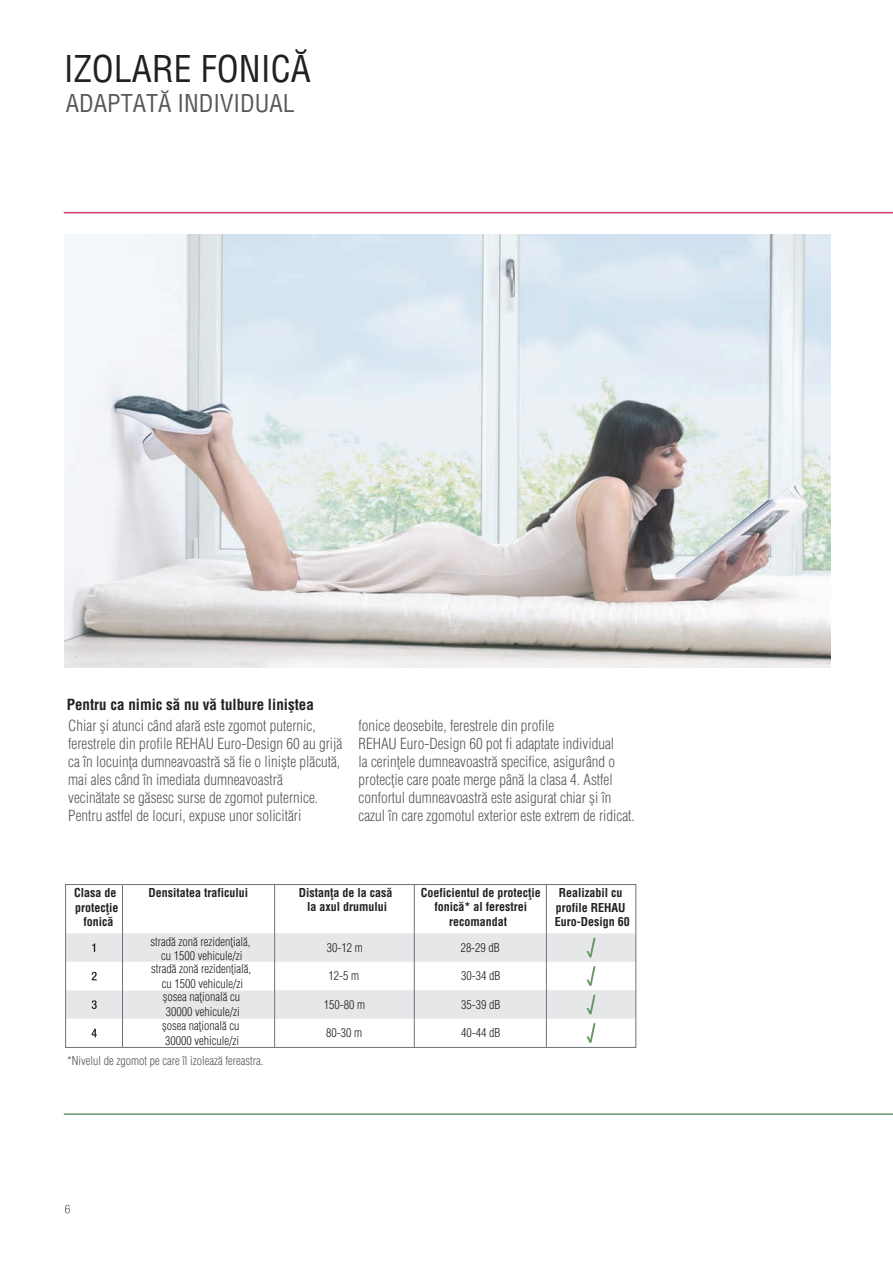
<style>
.page{position:relative;width:893px;height:1263px;background:#fff}
.page>*{position:absolute;margin:0;border:0;box-sizing:border-box;transform-origin:0 0}
.t1{font:condensed 36px "Helvetica Rom";color:#231f20}
.t2{font:condensed 24px "Helvetica Rom";color:#57585a}
.t3{font:300 condensed 15px/18px "Helvetica Rom";color:#57585a}
.t4{font:700 condensed 15px "Helvetica Rom";color:#231f20}
.t5{font:300 condensed 12px/14.1px "Helvetica Rom";color:#231f20;text-align:center}
.t6{font:700 condensed 12px/14.4px "Helvetica Rom";color:#231f20;text-align:center}
.t7{font:300 condensed 12px "Helvetica Rom";color:#57585a}
</style>
<div class="page">
<svg style="left:65px;top:1205px;width:5px;height:8px"></svg>
<img style="left:65px;top:235px;width:766px;height:432px">
<div style="left:67px;top:933px;width:567px;height:29px;background:#e6e7e9"></div>
<svg style="left:67px;top:962px;width:567px;height:84px"></svg>
<svg style="left:92px;top:943px;width:3px;height:9px"></svg>
<svg style="left:586px;top:938px;width:9px;height:19px"></svg>
<svg style="left:92px;top:972px;width:5px;height:8px"></svg>
<svg style="left:586px;top:966px;width:9px;height:20px"></svg>
<svg style="left:92px;top:1000px;width:5px;height:9px"></svg>
<svg style="left:586px;top:995px;width:9px;height:19px"></svg>
<svg style="left:92px;top:1029px;width:5px;height:8px"></svg>
<svg style="left:586px;top:1023px;width:9px;height:20px"></svg>
<div style="left:65px;top:884px;width:571px;height:164px;border:1px solid #717275"></div>
<hr style="left:122px;top:885px;width:1px;height:162px;background:#717275">
<hr style="left:274px;top:885px;width:1px;height:162px;background:#717275">
<hr style="left:414px;top:885px;width:1px;height:162px;background:#717275">
<hr style="left:546px;top:885px;width:1px;height:162px;background:#717275">
<hr style="left:64px;top:212px;width:829px;height:1px;background:#d13c76">
<hr style="left:64px;top:1113px;width:829px;height:2px;background:#689666">
<h1 class="t1" style="left:64px;top:54px;width:249px">IZOLARE FONIC~</h1>
<h2 class="t2" style="left:66px;top:93px;width:230px">ADAPTAT~ INDIVIDUAL</h2>
<p class="t4" style="left:67px;top:698px;width:249px">Pentru ca nimic s` nu v` tulbure lini[tea</p>
<p class="t3" style="left:68px;top:717px;width:276px">Chiar [i atunci când afar` este zgomot puternic, ferestrele din profile REHAU Euro-Design 60 au grij` ca \n locuin]a dumneavoastr` s` fie o lini[te pl`cut`, mai ales când în imediata dumneavoastr`<br>vecin`tate se g`sesc surse de zgomot puternice.<br>Pentru astfel de locuri, expuse unor solicit`ri</p>
<p class="t3" style="left:358px;top:717px;width:278px">fonice deosebite, ferestrele din profile<br>REHAU Euro-Design 60 pot fi adaptate individual<br>la cerin]ele dumneavoastr` specifice, asigurând o protec]ie care poate merge pân` la clasa 4. Astfel confortul dumneavoastr` este asigurat chiar [i în cazul în care zgomotul exterior este extrem de ridicat.</p>
<p class="t6" style="left:74px;top:886px;width:46px">Clasa de protec]ie fonic`</p>
<p class="t6" style="left:148px;top:887px;width:101px">Densitatea traficului</p>
<p class="t6" style="left:299px;top:886px;width:95px">Distan]a de la cas` la axul drumului</p>
<p class="t6" style="left:421px;top:886px;width:122px">Coeficientul de protec]ie fonic`* al ferestrei recomandat</p>
<p class="t6" style="left:555px;top:886px;width:76px">Realizabil cu profile REHAU<br>Euro-Design 60</p>
<p class="t5" style="left:151px;top:935px;width:102px">strad` zon` reziden]ial`, cu 1500 vehicule/zi strad` zon` reziden]ial`, cu 1500 vehicule/zi [osea na]ional` cu<br>30000 vehicule/zi [osea na]ional` cu<br>30000 vehicule/zi</p>
<p class="t5" style="left:327px;top:941px;width:37px">30-12 m</p>
<p class="t5" style="left:461px;top:942px;width:41px">28-29 dB</p>
<p class="t5" style="left:461px;top:969px;width:41px">30-34 dB</p>
<p class="t5" style="left:461px;top:999px;width:41px">35-39 dB</p>
<p class="t5" style="left:461px;top:1027px;width:41px">40-44 dB</p>
<p class="t5" style="left:329px;top:969px;width:32px">12-5 m</p>
<p class="t5" style="left:324px;top:998px;width:43px">150-80 m</p>
<p class="t5" style="left:326px;top:1026px;width:37px">80-30 m</p>
<p class="t7" style="left:67px;top:1056px;width:198px">*Nivelul de zgomot pe care îl izoleaz` fereastra.</p>
</div>
